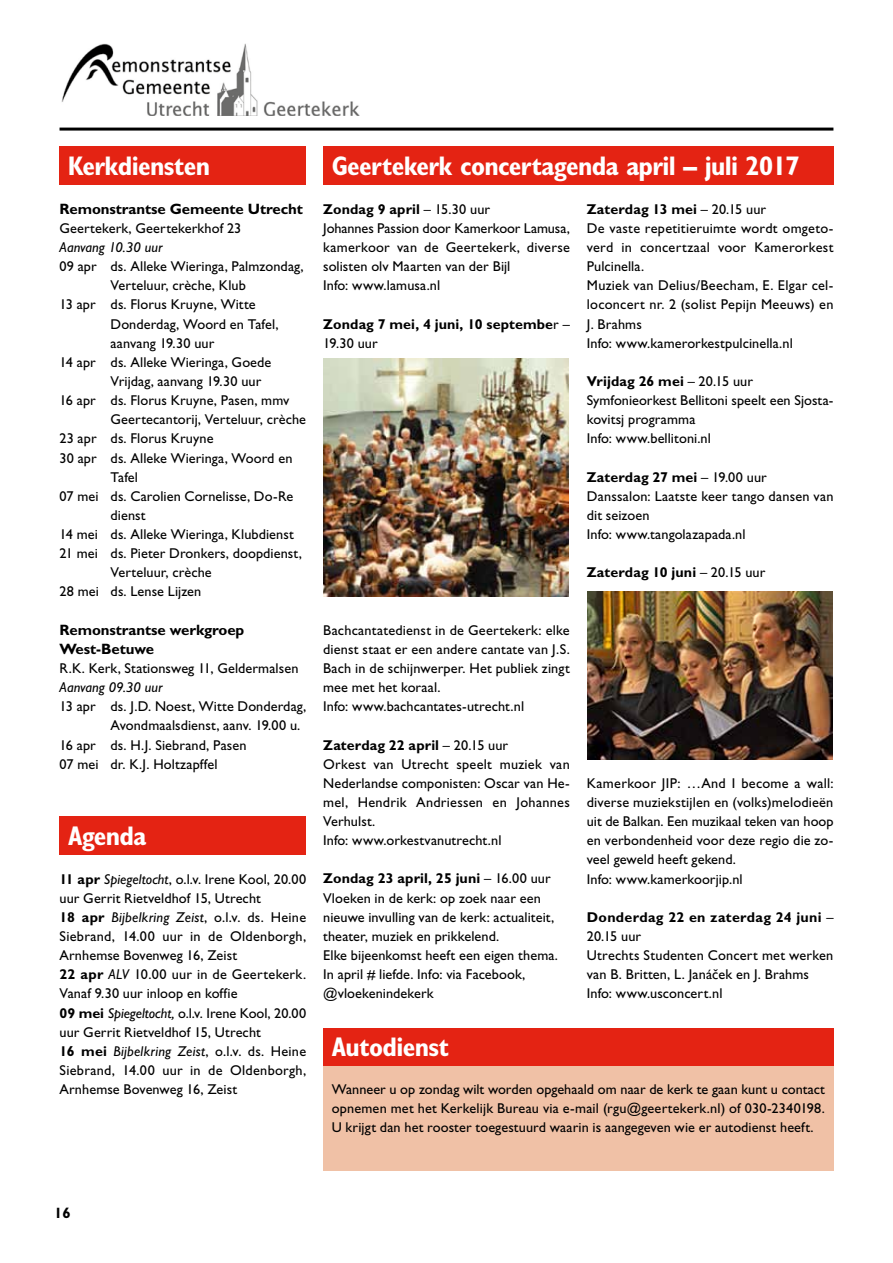
<style>
.page{position:relative;width:893px;height:1263px;background:#fff}
.page>*{position:absolute;margin:0;border:0;box-sizing:border-box;transform-origin:0 0}
.t1{font:700 condensed 27px "Gill Sans Std";letter-spacing:-.025em;color:#fff}
.t2{font:700 15px/19.2px "Gill Sans Std";letter-spacing:-.005em;color:#000}
.t3{font:14.25px/19.2px "Gill Sans Std";letter-spacing:.01em;color:#000}
.t4{font:700 14.25px/19.2px "Gill Sans Std";letter-spacing:.01em;color:#000}
.t5{font:italic 14.25px "Gill Sans Std";color:#000}
.s1{font-weight:700}
.s2{font-style:italic}
.s3{font-weight:400}
.s4{font-family:"Gill Sans"}
</style>
<div class="page">
<img style="left:61px;top:43px;width:299px;height:73px">
<hr style="left:60px;top:128px;width:773px;height:3px;background:#000">
<div style="left:60px;top:147px;width:246px;height:38px;background:#e42313"></div>
<div style="left:60px;top:816px;width:246px;height:39px;background:#e42313"></div>
<div style="left:323px;top:1028px;width:510px;height:38px;background:#e42313"></div>
<div style="left:323px;top:1066px;width:510px;height:104px;background:#f0c1a6"></div>
<div style="left:323px;top:147px;width:510px;height:38px;background:#e42313"></div>
<img style="left:323px;top:358px;width:245px;height:238px">
<img style="left:588px;top:591px;width:245px;height:168px">
<h1 class="t1" style="left:68px;top:150px;width:144px">Kerkdiensten</h1>
<p class="t2" style="left:60px;top:199px;width:245px">Remonstrantse Gemeente Utrecht</p>
<p class="t3" style="left:60px;top:218px;width:183px">Geertekerk, Geertekerkhof 23</p>
<p class="t5" style="left:60px;top:239px;width:104px">Aanvang 10.30 uur</p>
<p class="t3" style="left:60px;top:257px;width:246px">09 apr ds. Alleke Wieringa, Palmzondag,</p>
<p class="t3" style="left:111px;top:276px;width:137px">Verteluur, crèche, Klub</p>
<p class="t3" style="left:60px;top:295px;width:198px">13 apr ds. Florus Kruyne, Witte</p>
<p class="t3" style="left:111px;top:314px;width:169px">Donderdag, Woord en Tafel,</p>
<p class="t3" style="left:111px;top:333px;width:105px">aanvang 19.30 uur</p>
<p class="t3" style="left:60px;top:352px;width:213px">14 apr ds. Alleke Wieringa, Goede</p>
<p class="t3" style="left:111px;top:372px;width:152px">Vrijdag, aanvang 19.30 uur</p>
<p class="t3" style="left:60px;top:391px;width:231px">16 apr ds. Florus Kruyne, Pasen, mmv</p>
<p class="t3" style="left:111px;top:410px;width:197px">Geertecantorij, Verteluur, crèche</p>
<p class="t3" style="left:60px;top:429px;width:156px">23 apr ds. Florus Kruyne</p>
<p class="t3" style="left:60px;top:448px;width:234px">30 apr ds. Alleke Wieringa, Woord en</p>
<p class="t3" style="left:111px;top:467px;width:29px">Tafel</p>
<p class="t3" style="left:60px;top:486px;width:235px">07 mei ds. Carolien Cornelisse, Do-Re</p>
<p class="t3" style="left:111px;top:506px;width:37px">dienst</p>
<p class="t3" style="left:60px;top:525px;width:236px">14 mei ds. Alleke Wieringa, Klubdienst</p>
<p class="t3" style="left:60px;top:544px;width:244px">21 mei ds. Pieter Dronkers, doopdienst,</p>
<p class="t3" style="left:111px;top:563px;width:103px">Verteluur, crèche</p>
<p class="t3" style="left:60px;top:582px;width:143px">28 mei ds. Lense Lijzen</p>
<p class="t2" style="left:60px;top:620px;width:186px">Remonstrantse werkgroep<br>West-Betuwe</p>
<p class="t3" style="left:60px;top:659px;width:240px">R.K. Kerk, Stationsweg 11, Geldermalsen</p>
<p class="t5" style="left:60px;top:679px;width:105px">Aanvang 09.30 uur</p>
<p class="t3" style="left:60px;top:697px;width:248px">13 apr ds. J.D. Noest, Witte Donderdag,</p>
<p class="t3" style="left:111px;top:716px;width:191px">Avondmaalsdienst, aanv. 19.00 u.</p>
<p class="t3" style="left:60px;top:735px;width:188px">16 apr ds. H.J. Siebrand, Pasen</p>
<p class="t3" style="left:60px;top:754px;width:159px">07 mei dr. K.J. Holtzapffel</p>
<h1 class="t1" style="left:68px;top:820px;width:80px">Agenda</h1>
<p class="t3" style="left:60px;top:869px;width:248px"><span class="s1">11 apr</span> <span class="s2">Spiegeltocht</span>, o.l.v. Irene Kool, 20.00 uur Gerrit Rietveldhof 15, Utrecht<br><span class="s1">18 apr</span> <span class="s2">Bijbelkring Zeist</span>, o.l.v. ds. Heine Siebrand, 14.00 uur in de Oldenborgh, Arnhemse Bovenweg 16, Zeist<br><span class="s1">22 apr</span> <span class="s2">ALV</span> 10.00 uur in de Geertekerk.<br>Vanaf 9.30 uur inloop en koffie<br><span class="s1">09 mei</span> <span class="s2">Spiegeltocht,</span> o.l.v. Irene Kool, 20.00 uur Gerrit Rietveldhof 15, Utrecht<br><span class="s1">16 mei</span> <span class="s2">Bijbelkring Zeist</span>, o.l.v. ds. Heine Siebrand, 14.00 uur in de Oldenborgh, Arnhemse Bovenweg 16, Zeist</p>
<h1 class="t1" style="left:332px;top:150px;width:470px">Geertekerk concertagenda april – juli 2017</h1>
<p class="t3" style="left:323px;top:199px;width:248px"><span class="s1">Zondag 9 april</span> – 15.30 uur<br>Johannes Passion door Kamerkoor Lamusa, kamerkoor van de Geertekerk, diverse solisten olv Maarten van der Bijl<br>Info: www.lamusa.nl</p>
<p class="t4" style="left:323px;top:314px;width:248px">Zondag 7 mei, 4 juni, 10 septembe<span class="s3">r –<br>19.30 uur</span></p>
<p class="t3" style="left:587px;top:199px;width:248px"><span class="s1">Zaterdag 13 mei</span> – 20.15 uur<br>De vaste repetitieruimte wordt omgeto&shy;verd in concertzaal voor Kamerorkest<br>Pulcinella.<br>Muziek van Delius/Beecham, E. Elgar cel&shy;loconcert nr. 2 (solist Pepijn Meeuws) en<br>J. Brahms<br>Info: www.kamerorkestpulcinella.nl</p>
<p class="t3" style="left:587px;top:372px;width:247px"><span class="s1">Vrijdag 26 mei</span> – 20.15 uur<br>Symfonieorkest Bellitoni speelt een Sjosta&shy;kovitsj programma<br>Info: www.bellitoni.nl</p>
<p class="t3" style="left:587px;top:467px;width:248px"><span class="s1">Zaterdag 27 mei</span> – 19.00 uur<br>Danssalon: Laatste keer tango dansen van dit seizoen<br>Info: www.tangolazapada.nl</p>
<p class="t4" style="left:587px;top:563px;width:180px">Zaterdag 10 juni <span class="s3">– 20.15 uur</span></p>
<p class="t3" style="left:323px;top:620px;width:248px">Bachcantatedienst in de Geertekerk: elke dienst staat er een andere cantate van J.S.<br>Bach in de schijnwerper. Het publiek zingt mee met het koraal.<br>Info: www.bachcantates-utrecht.nl</p>
<p class="t3" style="left:323px;top:735px;width:248px"><span class="s1">Zaterdag 22 april</span> – 20.15 uur<br>Orkest van Utrecht speelt muziek van<br>Nederlandse componisten: Oscar van He&shy;mel, Hendrik Andriessen en Johannes<br>Verhulst.<br>Info: www.orkestvanutrecht.nl</p>
<p class="t3" style="left:323px;top:869px;width:236px"><span class="s1">Zondag 23 april, 25 juni</span> – 16.00 uur Vloeken in de kerk: op zoek naar een nieuwe invulling van de kerk: actualiteit, theater, muziek en prikkelend.<br>Elke bijeenkomst heeft een eigen thema.<br>In april # liefde. Info: via Facebook, @vloekenindekerk</p>
<p class="t3" style="left:587px;top:773px;width:248px">Kamerkoor JIP: …And I become a wall: diverse muziekstijlen en (volks)melodieën uit de Balkan. Een muzikaal teken van hoop en verbondenheid voor deze regio die zo&shy;veel geweld heeft gekend.<br>Info: www.kamerkoorjip.nl</p>
<p class="t3" style="left:587px;top:907px;width:248px"><span class="s1">Donderdag 22 en zaterdag 24 juni</span> –<br>20.15 uur<br>Utrechts Studenten Concert met werken van B. Britten, L. Janá<span class="s4">č</span>ek en J. Brahms<br>Info: www.usconcert.nl</p>
<h1 class="t1" style="left:332px;top:1030px;width:119px">Autodienst</h1>
<p class="t3" style="left:332px;top:1080px;width:495px;text-align:justify">Wanneer u op zondag wilt worden opgehaald om naar de kerk te gaan kunt u contact opnemen met het Kerkelijk Bureau via e-mail (rgu@geertekerk.nl) of 030-2340198.<br>U krijgt dan het rooster toegestuurd waarin is aangegeven wie er autodienst heeft.</p>
<p class="t2" style="left:54px;top:1203px;width:18px">16</p>
</div>
